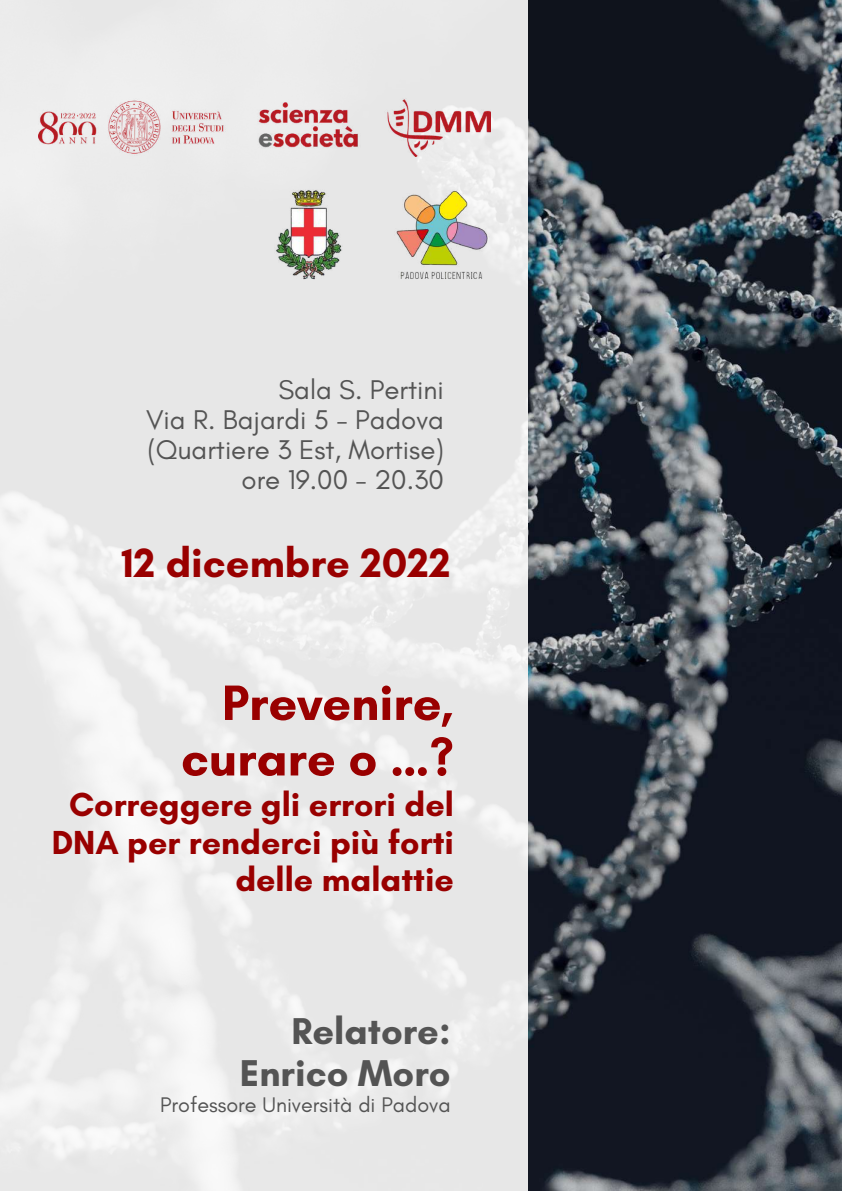
<style>
.page{position:relative;width:842px;height:1191px;background:#fff}
.page>*{position:absolute;margin:0;border:0;box-sizing:border-box;transform-origin:0 0}
.t1{font:700 50.5px/55.5px "Glacial Indifference";color:#900;text-align:right}
.t2{font:700 41.6px "Glacial Indifference";color:#900}
.t3{font:700 38px/42px "Glacial Indifference";color:#545454;text-align:right}
.t4{font:700 33.9px/37.5px "Glacial Indifference";color:#900;text-align:right}
.t5{font:27.6px/30px "Glacial Indifference";color:#545454;text-align:right}
.t6{font:21.5px "Glacial Indifference";color:#545454}
</style>
<div class="page">
<img style="left:0;top:0;width:529px;height:1190px">
<img style="left:529px;top:0;width:313px;height:1190px">
<img style="left:38px;top:96px;width:452px;height:60px">
<img style="left:394px;top:190px;width:96px;height:89px">
<img style="left:275px;top:190px;width:67px;height:89px">
<p class="t5" style="left:146px;top:374px;width:299px">Sala S. Pertini<br>Via R. Bajardi 5 - Padova (Quartiere 3 Est, Mortise) ore 19.00 - 20.30</p>
<h2 class="t2" style="left:121px;top:537px;width:331px">12 dicembre 2022</h2>
<h1 class="t1" style="left:181px;top:674px;width:274px">Prevenire, curare o …?</h1>
<p class="t4" style="left:52px;top:785px;width:404px">Correggere gli errori del<br>DNA per renderci più forti delle malattie</p>
<h3 class="t3" style="left:240px;top:1009px;width:212px">Relatore:<br>Enrico Moro</h3>
<p class="t6" style="left:160px;top:1091px;width:292px">Professore Università di Padova</p>
</div>
